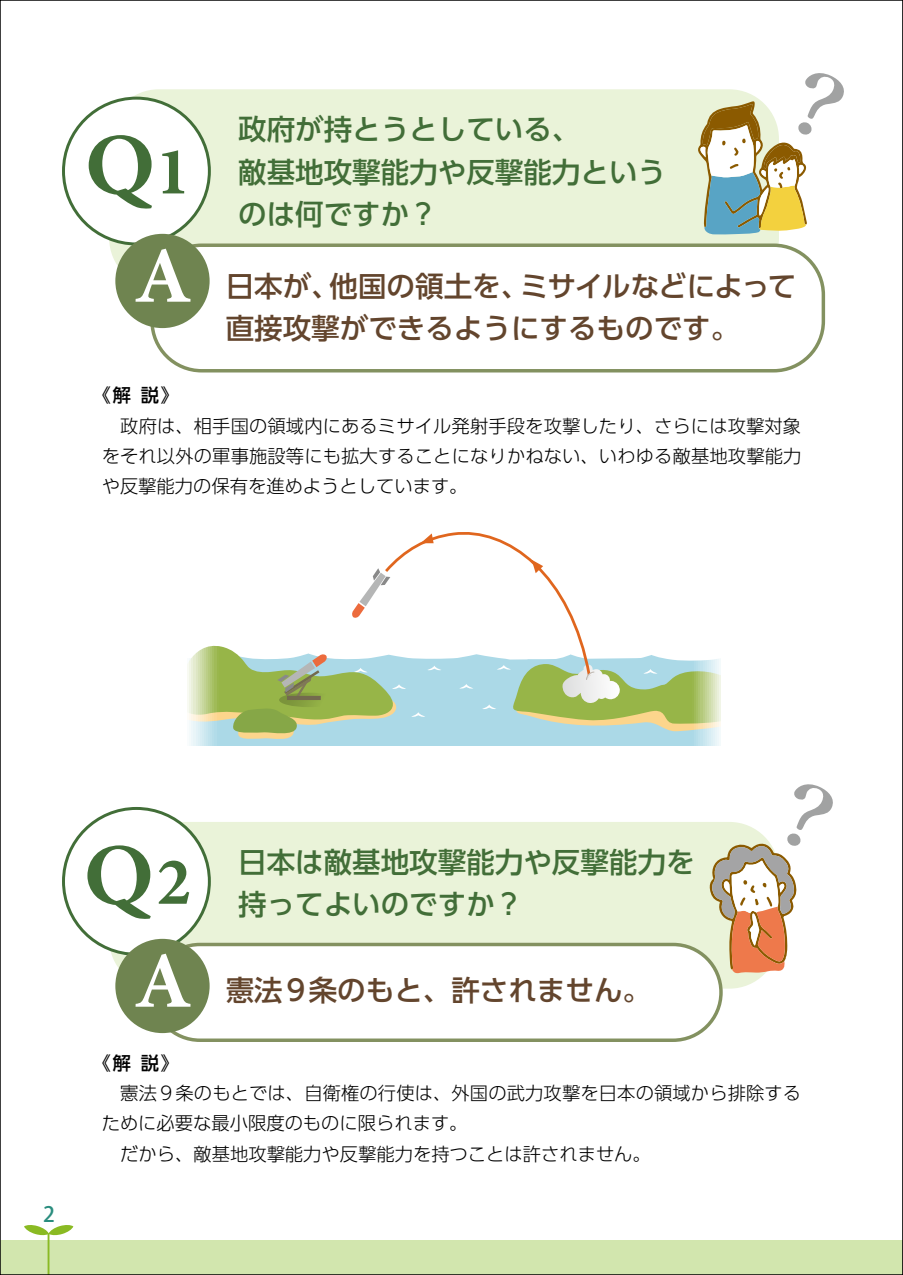
<style>
.page{position:relative;width:903px;height:1275px;background:#fff}
.page>*{position:absolute;margin:0;border:0;box-sizing:border-box;transform-origin:0 0}
.t1{font:700 122.85px "Adobe Arabic";color:#426e38}
.t2{font:700 111.65px "Adobe Arabic";color:#fff}
.t3{font:500 28.53px/42.2px "UD Shin Go Pr 6 N";color:#426e38}
.t4{font:500 28.53px/42.2px "UD Shin Go Pr 6 N";color:#63452d}
.t5{font:21px "Adobe Heiti Std";color:#2a8d7e}
.t6{font:300 18.38px/30.1px "UD Shin Go Pr 6 N";color:#000;text-align:justify}
.t7{font:500 18.38px "UD Shin Go Pr 6 N";color:#000}
.s1{font-size:95.55px}
</style>
<div class="page">
<div style="left:109px;top:89px;width:670px;height:199px;background:#eaf3d9;border-radius:50px"></div>
<div style="left:109px;top:822px;width:670px;height:167px;background:#eaf3d9;border-radius:50px"></div>
<div style="left:152px;top:245px;width:671px;height:126px;background:#fff;border-radius:50px"></div>
<div style="left:150px;top:243px;width:675px;height:129px;border:3px solid #839160;border-radius:50px"></div>
<div style="left:63px;top:808px;width:146px;height:146px;background:#fff;border-radius:50%"></div>
<div style="left:63px;top:98px;width:146px;height:146px;background:#fff;border-radius:50%"></div>
<div style="left:62px;top:97px;width:149px;height:148px;border:3px solid #426e38;border-radius:50%"></div>
<div style="left:152px;top:944px;width:569px;height:96px;background:#fff;border-radius:48px"></div>
<div style="left:150px;top:943px;width:573px;height:99px;border:3px solid #839160;border-radius:48px"></div>
<div style="left:115px;top:939px;width:95px;height:94px;background:#6f8450;border-radius:50%"></div>
<div style="left:115px;top:234px;width:95px;height:94px;background:#6f8450;border-radius:50%"></div>
<svg style="left:187px;top:532px;width:534px;height:213px"></svg>
<div style="left:0;top:1240px;width:903px;height:35px;background:#d2e6ae"></div>
<svg style="left:24px;top:1225px;width:49px;height:48px"></svg>
<svg style="left:902px;top:0;width:1px;height:1275px"></svg>
<svg style="left:697px;top:89px;width:110px;height:145px"></svg>
<svg style="left:709px;top:822px;width:88px;height:152px"></svg>
<h1 class="t1" style="left:85px;top:79px;width:107px">Q<span class="s1">1</span></h1>
<h2 class="t2" style="left:134px;top:198px;width:60px">A</h2>
<h3 class="t3" style="left:238px;top:108px;width:429px">政府が持とうとしている、<br>敵基地攻撃能力や反撃能力というのは何ですか？</h3>
<h3 class="t4" style="left:226px;top:264px;width:572px">日本が、他国の領土を、ミサイルなどによって直接攻撃ができるようにするものです。</h3>
<p class="t7" style="left:93px;top:381px;width:88px">《解 説》</p>
<p class="t6" style="left:102px;top:410px;width:701px;text-indent:19px">政府は、相手国の領域内にあるミサイル発射手段を攻撃したり、さらには攻撃対象をそれ以外の軍事施設等にも拡大することになりかねない、いわゆる敵基地攻撃能力や反撃能力の保有を進めようとしています。</p>
<p class="t5" style="left:43px;top:1201px;width:13px">2</p>
<h1 class="t1" style="left:84px;top:789px;width:109px">Q<span class="s1">2</span></h1>
<h2 class="t2" style="left:134px;top:903px;width:60px">A</h2>
<h3 class="t3" style="left:238px;top:840px;width:458px">日本は敵基地攻撃能力や反撃能力を持ってよいのですか？</h3>
<h3 class="t4" style="left:226px;top:968px;width:427px">憲法9条のもと、許されません。</h3>
<p class="t7" style="left:93px;top:1048px;width:88px">《解 説》</p>
<p class="t6" style="left:120px;top:1078px;width:682px">憲法９条のもとでは、自衛権の行使は、外国の武力攻撃を日本の領域から排除する</p>
<p class="t6" style="left:102px;top:1108px;width:367px">ために必要な最小限度のものに限られます。</p>
<p class="t6" style="left:120px;top:1138px;width:532px">だから、敵基地攻撃能力や反撃能力を持つことは許されません。</p>
</div>
